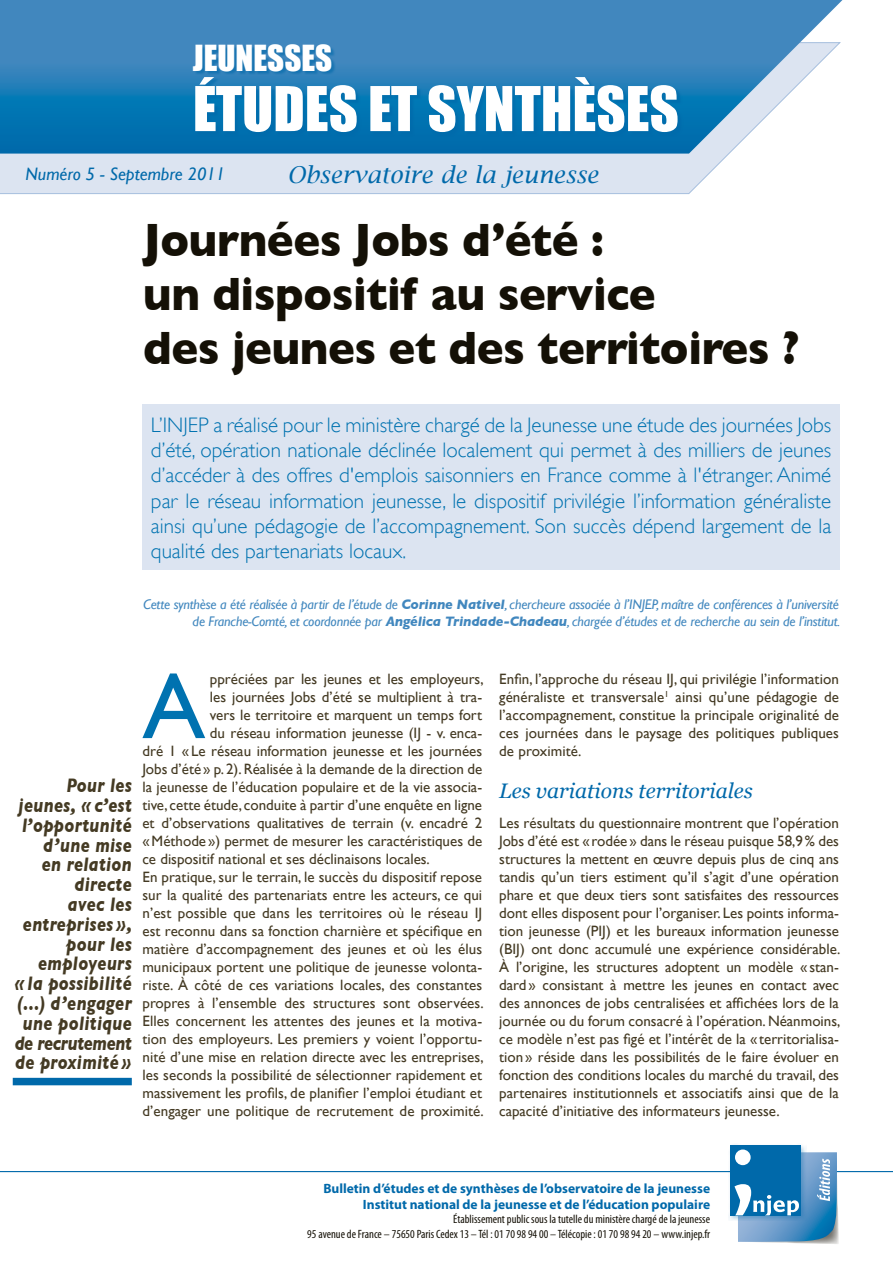
<style>
.page{position:relative;width:893px;height:1263px;background:#fff}
.page>*{position:absolute;margin:0;border:0;box-sizing:border-box;transform-origin:0 0}
.t1{font:94.2px "Gill Sans";color:#0072b0}
.t2{font:57px "Impact";color:#fff}
.t3{font:700 47.7px/54px "Gill Sans";letter-spacing:-.01em;color:#141006;scale:.94 1}
.t4{font:33px "Impact";color:#fff}
.t5{font:italic 23.25px "Lucida Bright";letter-spacing:.01em;color:#0069aa}
.t6{font:300 21px/25.2px "Gill Sans";color:#0072b0;text-align:justify}
.t7{font:italic 21px "Georgia";color:#0069aa}
.t8{font:italic 700 19.95px/19.8px "Gill Sans";letter-spacing:.02em;color:#443a23;text-align:right;scale:.83 1}
.t9{font:italic 18px "Gill Sans";color:#0069aa}
.t10{font:15px/18px "Gill Sans";letter-spacing:.005em;color:#443a23;text-align:justify}
.t11{font:italic 13.95px/16.8px "Gill Sans";letter-spacing:-.015em;color:#4187be;text-align:right}
.t12{font:700 13.5px/16.2px "Myriad Pro";color:#0069aa;text-align:right}
.t13{font:condensed 12px/14.4px "Myriad Pro";color:#141006;text-align:right}
.s1{font-weight:700}
</style>
<div class="page">
<hr style="left:0;top:1171px;width:893px;height:1px;background:#0069aa">
<div style="left:0;top:154px;width:729px;height:40px;background:#dce4f1"></div>
<div style="left:142px;top:404px;width:698px;height:166px;background:#dce4f1"></div>
<svg style="left:0;top:0;width:842px;height:154px;background:#478fc2"></svg>
<div style="left:195px;top:47px;width:488px;height:90px;background:#0069aa;opacity:.61"></div>
<div style="left:728px;top:1143px;width:79px;height:78px;background:#0069aa;opacity:.35"></div>
<div style="left:730px;top:1145px;width:71px;height:70px;background:#0069aa"></div>
<svg style="left:734px;top:1149px;width:105px;height:95px"></svg>
<div style="left:13px;top:1078px;width:119px;height:7px;background:#0069aa"></div>
<h3 class="t4" style="left:193px;top:33px;width:141px">JEUNESSES</h3>
<h2 class="t2" style="left:193px;top:65px;width:487px">ÉTUDES ET SYNTHÈSES</h2>
<p class="t9" style="left:26px;top:164px;width:201px">Numéro 5 - Septembre 2011</p>
<h3 class="t5" style="left:287px;top:161px;width:313px">Observatoire de la jeunesse</h3>
<h3 class="t3" style="left:143px;top:213px;width:700px">Journées Jobs d’été :<br>un dispositif au service<br>des jeunes et des territoires ?</h3>
<p class="t6" style="left:151px;top:412px;width:682px">L’INJEP a réalisé pour le ministère chargé de la Jeunesse une étude des journées Jobs d’été, opération nationale déclinée localement qui permet à des milliers de jeunes d’accéder à des offres d'emplois saisonniers en France comme à l'étranger. Animé par le réseau information jeunesse, le dispositif privilégie l’information généraliste ainsi qu’une pédagogie de l’accompagnement. Son succès dépend largement de la qualité des partenariats locaux.</p>
<p class="t11" style="left:143px;top:596px;width:699px">Cette synthèse a été réalisée à partir de l’étude de <span class="s1">Corinne Nativel</span>, chercheure associée à l’INJEP, maître de conférences à l’université de Franche-Comté, et coordonnée par <span class="s1">Angélica Trindade-Chadeau</span>, chargée d’études et de recherche au sein de l’institut.</p>
<h3 class="t8" style="left:15px;top:775px;width:143px">Pour les jeunes, « c’est l’opportunité d’une mise<br>en relation directe<br>avec les entreprises », pour les employeurs<br>« la possibilité (…) d’engager une politique de recrutement de proximité »</h3>
<h1 class="t1" style="left:142px;top:651px;width:64px">A</h1>
<p class="t10" style="left:210px;top:670px;width:275px">ppréciées par les jeunes et les employeurs,</p>
<p class="t10" style="left:210px;top:688px;width:274px">les journées Jobs d’été se multiplient à tra-</p>
<p class="t10" style="left:210px;top:706px;width:274px">vers le territoire et marquent un temps fort</p>
<p class="t10" style="left:210px;top:724px;width:274px">du réseau information jeunesse (IJ - v. enca-</p>
<p class="t10" style="left:142px;top:742px;width:341px">dré 1 « Le réseau information jeunesse et les journées</p>
<p class="t10" style="left:142px;top:760px;width:341px">Jobs d’été » p. 2). Réalisée à la demande de la direction de</p>
<p class="t10" style="left:142px;top:778px;width:341px">la jeunesse de l’éducation populaire et de la vie associa-</p>
<p class="t10" style="left:142px;top:796px;width:341px">tive, cette étude, conduite à partir d’une enquête en ligne</p>
<p class="t10" style="left:142px;top:814px;width:341px">et d’observations qualitatives de terrain (v. encadré 2</p>
<p class="t10" style="left:142px;top:832px;width:341px">«Méthode ») permet de mesurer les caractéristiques de</p>
<p class="t10" style="left:142px;top:850px;width:289px">ce dispositif national et ses déclinaisons locales.</p>
<p class="t10" style="left:142px;top:868px;width:341px">En pratique, sur le terrain, le succès du dispositif repose</p>
<p class="t10" style="left:142px;top:886px;width:341px">sur la qualité des partenariats entre les acteurs, ce qui</p>
<p class="t10" style="left:142px;top:904px;width:341px">n’est possible que dans les territoires où le réseau IJ</p>
<p class="t10" style="left:142px;top:922px;width:341px">est reconnu dans sa fonction charnière et spécifique en</p>
<p class="t10" style="left:142px;top:940px;width:341px">matière d’accompagnement des jeunes et où les élus</p>
<p class="t10" style="left:142px;top:958px;width:341px">municipaux portent une politique de jeunesse volonta-</p>
<p class="t10" style="left:142px;top:976px;width:341px">riste. À côté de ces variations locales, des constantes</p>
<p class="t10" style="left:142px;top:994px;width:343px">propres à l’ensemble des structures sont observées.</p>
<p class="t10" style="left:142px;top:1012px;width:341px">Elles concernent les attentes des jeunes et la motiva-</p>
<p class="t10" style="left:142px;top:1030px;width:341px">tion des employeurs. Les premiers y voient l’opportu-</p>
<p class="t10" style="left:142px;top:1048px;width:343px">nité d’une mise en relation directe avec les entreprises,</p>
<p class="t10" style="left:142px;top:1066px;width:341px">les seconds la possibilité de sélectionner rapidement et</p>
<p class="t10" style="left:142px;top:1084px;width:341px">massivement les profils, de planifier l’emploi étudiant et</p>
<p class="t10" style="left:142px;top:1102px;width:343px">d’engager une politique de recrutement de proximité.</p>
<p class="t10" style="left:499px;top:670px;width:341px">Enfin, l’approche du réseau IJ, qui privilégie l’information généraliste et transversale<sup>1</sup> ainsi qu’une pédagogie de l’accompagnement, constitue la principale originalité de ces journées dans le paysage des politiques publiques de proximité.</p>
<h3 class="t7" style="left:499px;top:778px;width:255px">Les variations territoriales</h3>
<p class="t10" style="left:499px;top:814px;width:343px">Les résultats du questionnaire montrent que l’opération Jobs d’été est « rodée » dans le réseau puisque 58,9% des structures la mettent en œuvre depuis plus de cinq ans tandis qu’un tiers estiment qu’il s’agit d’une opération phare et que deux tiers sont satisfaites des ressources dont elles disposent pour l’organiser. Les points informa&shy;tion jeunesse (PIJ) et les bureaux information jeunesse (BIJ) ont donc accumulé une expérience considérable.<br>À l’origine, les structures adoptent un modèle « stan&shy;dard» consistant à mettre les jeunes en contact avec des annonces de jobs centralisées et affichées lors de la journée ou du forum consacré à l’opération. Néanmoins, ce modèle n’est pas figé et l’intérêt de la « territorialisa&shy;tion » réside dans les possibilités de le faire évoluer en fonction des conditions locales du marché du travail, des partenaires institutionnels et associatifs ainsi que de la capacité d’initiative des informateurs jeunesse.</p>
<p class="t12" style="left:323px;top:1180px;width:388px">Bulletin d’études et de synthèses de l’observatoire de la jeunesse<br>Institut national de la jeunesse et de l’éducation populaire</p>
<p class="t13" style="left:307px;top:1212px;width:404px">Établissement public sous la tutelle du ministère chargé de la jeunesse<br>95 avenue de France – 75650 Paris Cedex 13 – Tél : 01 70 98 94 00 – Télécopie : 01 70 98 94 20 – www.injep.fr</p>
</div>
